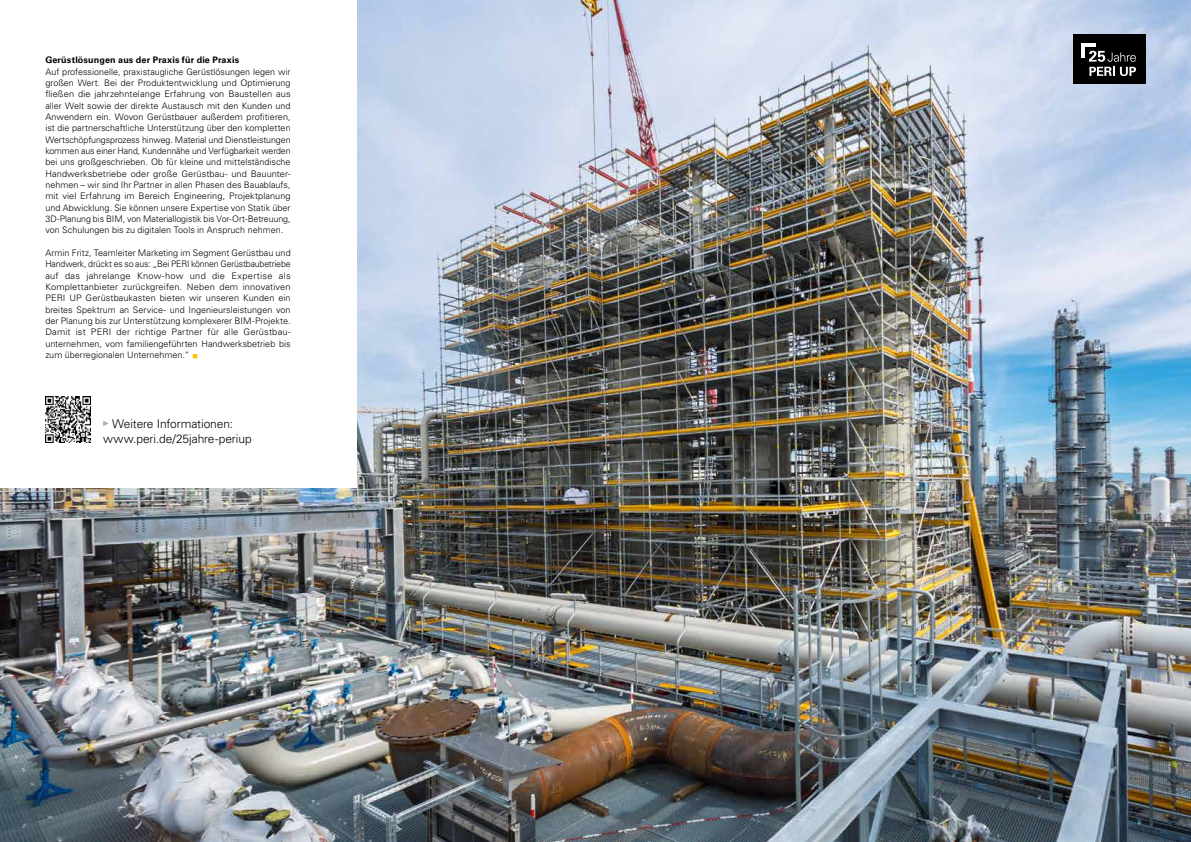
<style>
.page{position:relative;width:1191px;height:842px;background:#fff}
.page>*{position:absolute;margin:0;border:0;box-sizing:border-box;transform-origin:0 0}
.t1{font:300 12px/15px "Univers LT Pro";letter-spacing:-.01em;color:#000}
.t2{font:300 9px/11.3px "Univers LT Pro";color:#000;text-align:justify}
.t3{font:700 9px "Univers LT Pro";letter-spacing:.015em;color:#000}
.s1{font-family:"Arial Unicode MS";font-weight:400;font-size:10px;color:#fcc400}
</style>
<div class="page">
<img style="left:0;top:0;width:1191px;height:842px">
<div style="left:1073px;top:34px;width:72px;height:50px;background:#000"></div>
<hr style="left:1081px;top:43px;width:15px;height:4px;background:#fff">
<hr style="left:1081px;top:43px;width:3px;height:15px;background:#fff">
<svg style="left:1089px;top:51px;width:47px;height:25px"></svg>
<div style="left:0;top:0;width:356px;height:488px;background:#fff"></div>
<img style="left:45px;top:397px;width:46px;height:45px">
<svg style="left:103px;top:420px;width:6px;height:6px"></svg>
<p class="t3" style="left:45px;top:55px;width:195px">Gerüstlösungen aus der Praxis für die Praxis</p>
<p class="t2" style="left:45px;top:66px;width:247px">Auf professionelle, praxistaugliche Gerüstlösungen legen wir großen Wert. Bei der Produktentwicklung und Optimierung fließen die jahrzehntelange Erfahrung von Baustellen aus aller Welt sowie der direkte Austausch mit den Kunden und Anwendern ein. Wovon Gerüstbauer außerdem profitieren, ist die partnerschaftliche Unterstützung über den kompletten Wertschöpfungsprozess hinweg. Material und Dienstleistungen kommen aus einer Hand, Kundennähe und Verfügbarkeit werden bei uns großgeschrieben. Ob für kleine und mittelständische Handwerksbetriebe oder große Gerüstbau- und Bauunter&shy;nehmen – wir sind Ihr Partner in allen Phasen des Bauablaufs, mit viel Erfahrung im Bereich Engineering, Projektplanung und Abwicklung. Sie können unsere Expertise von Statik über 3D-Planung bis BIM, von Materiallogistik bis Vor-Ort-Betreuung, von Schulungen bis zu digitalen Tools in Anspruch nehmen.</p>
<p class="t2" style="left:45px;top:247px;width:247px">Armin Fritz, Teamleiter Marketing im Segment Gerüstbau und Handwerk, drückt es so aus: „Bei PERI können Gerüstbaubetriebe auf das jahrelange Know-how und die Expertise als Komplettanbieter zurückgreifen. Neben dem innovativen PERI UP Gerüstbaukasten bieten wir unseren Kunden ein breites Spektrum an Service- und Ingenieursleistungen von der Planung bis zur Unterstützung komplexerer BIM-Projekte.<br>Damit ist PERI der richtige Partner für alle Gerüstbau&shy;unternehmen, vom familiengeführten Handwerksbetrieb bis zum überregionalen Unternehmen.“ <span class="s1">■</span></p>
<h1 class="t1" style="left:103px;top:416px;width:150px;text-indent:9px">Weitere Informationen: www.peri.de/25jahre-periup</h1>
</div>
